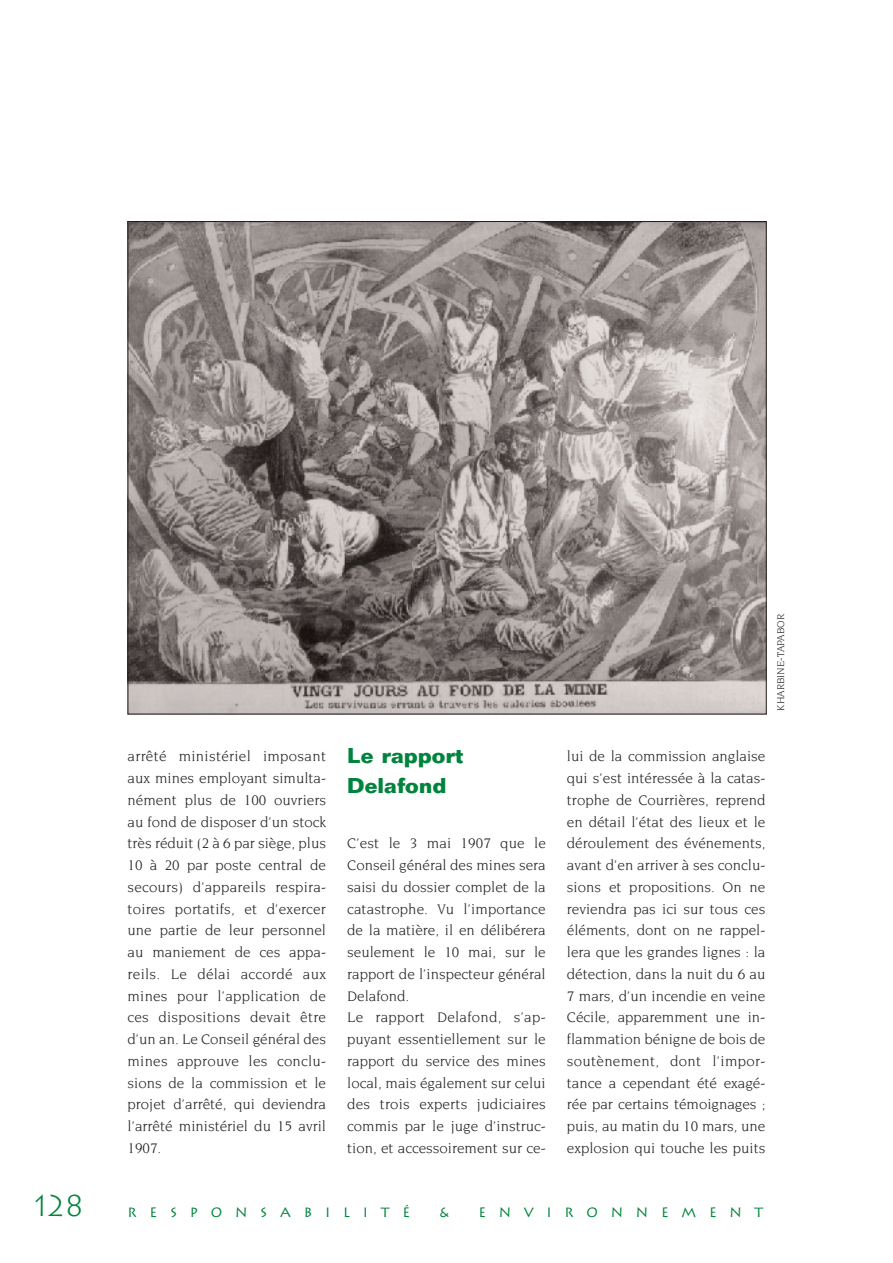
<style>
.page{position:relative;width:893px;height:1263px;background:#fff}
.page>*{position:absolute;margin:0;border:0;box-sizing:border-box;transform-origin:0 0}
.t1{font:300 30px "Lithos";color:#00843d}
.t2{font:700 21px/30px "Folio";color:#00843d}
.t3{font:15px/21.8px "Novarese";color:#231f20;text-align:justify}
.t4{font:13.5px "Lithos";letter-spacing:.945em;color:#00843d}
.t5{font:italic 10.5px "Novarese";color:#231f20}
</style>
<div class="page">
<img style="left:130px;top:223px;width:635px;height:489px">
<p class="t3" style="left:128px;top:746px;width:200px">arrêté ministériel imposant aux mines employant simulta&shy;nément plus de 100 ouvriers au fond de disposer d’un stock très réduit (2 à 6 par siège, plus 10 à 20 par poste central de secours) d’appareils respira&shy;toires portatifs, et d’exercer une partie de leur personnel au maniement de ces appa&shy;reils. Le délai accordé aux mines pour l’application de ces dispositions devait être d’un an. Le Conseil général des mines approuve les conclu&shy;sions de la commission et le projet d’arrêté, qui deviendra l’arrêté ministériel du 15 avril 1907.</p>
<h2 class="t2" style="left:347px;top:743px;width:118px">Le rapport<br>Delafond</h2>
<p class="t3" style="left:347px;top:833px;width:200px;text-align:left">C’est le 3 mai 1907 que le<br>Conseil général des mines sera saisi du dossier complet de la catastrophe. Vu l’importance de la matière, il en délibérera seulement le 10 mai, sur le rapport de l’inspecteur général<br>Delafond.<br>Le rapport Delafond, s’ap&shy;puyant essentiellement sur le rapport du service des mines local, mais également sur celui des trois experts judiciaires commis par le juge d’instruc&shy;tion, et accessoirement sur ce-</p>
<p class="t5" style="left:776px;top:711px;width:99px;rotate:-90deg">KHARBINE-TAPABOR</p>
<p class="t3" style="left:567px;top:746px;width:200px">lui de la commission anglaise qui s’est intéressée à la catas&shy;trophe de Courrières, reprend en détail l’état des lieux et le déroulement des événements, avant d’en arriver à ses conclu&shy;sions et propositions. On ne reviendra pas ici sur tous ces éléments, dont on ne rappel&shy;lera que les grandes lignes : la détection, dans la nuit du 6 au 7 mars, d’un incendie en veine Cécile, apparemment une in&shy;flammation bénigne de bois de soutènement, dont l’impor&shy;tance a cependant été exagé&shy;rée par certains témoignages ; puis, au matin du 10 mars, une explosion qui touche les puits</p>
<h1 class="t1" style="left:34px;top:1188px;width:51px">128</h1>
<p class="t4" style="left:128px;top:1205px;width:284px">RESPONSABILITÉ</p>
<p class="t4" style="left:440px;top:1205px;width:10px">&amp;</p>
<p class="t4" style="left:478px;top:1205px;width:286px">ENVIRONNEMENT</p>
</div>
